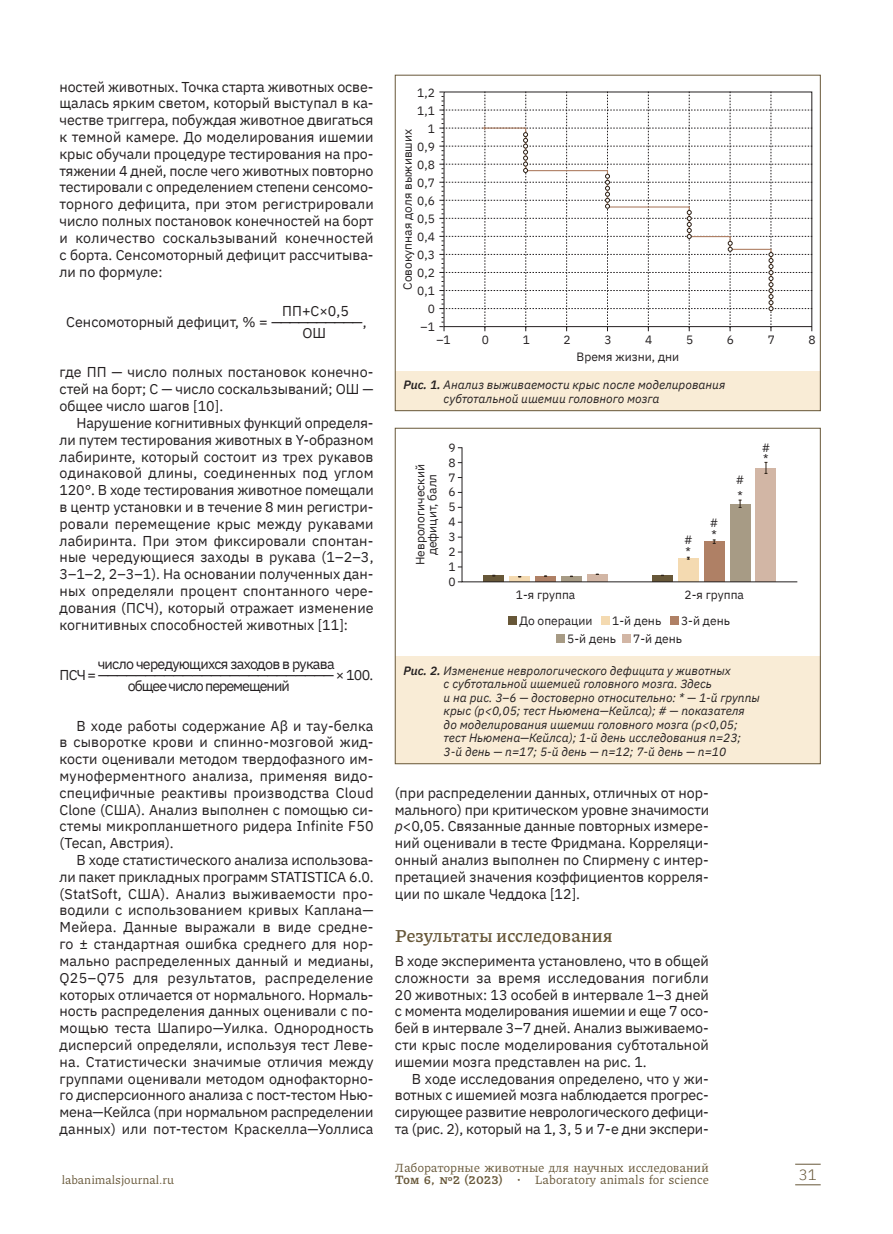
<style>
.page{position:relative;width:893px;height:1234px;background:#fff}
.page>*{position:absolute;margin:0;border:0;box-sizing:border-box;transform-origin:0 0}
.t1{font:600 18px "Piazzolla";color:#675738}
.t2{font:300 15px "IBM Plex Sans";color:#675738}
.t3{font:14.25px/16.8px "IBM Plex Sans";color:#231f20;text-align:justify}
.t4{font:14.25px "IBM Plex Sans";letter-spacing:-.05em;color:#231f20}
.t5{font:14.25px "IBM Plex Sans";letter-spacing:-.07em;color:#231f20}
.t6{font:12.45px "Piazzolla";color:#675738}
.t7{font:italic 12px/13.5px "IBM Plex Sans";color:#231f20}
.t8{font:12px/18px "IBM Plex Sans";color:#231f20;text-align:right}
.t9{font:12px "Piazzolla";color:#675738}
.s1{font-weight:600}
.s2{font-style:italic}
.s3{font-weight:700}
</style>
<div class="page">
<svg style="left:795px;top:1163px;width:26px;height:1px"></svg>
<svg style="left:795px;top:1184px;width:26px;height:1px"></svg>
<div style="left:395px;top:371px;width:426px;height:40px;background:#f9ecd6"></div>
<div style="left:395px;top:75px;width:426px;height:336px;border:1px solid #675738"></div>
<svg style="left:439px;top:92px;width:373px;height:239px"></svg>
<div style="left:395px;top:656px;width:426px;height:108px;background:#f9ecd6"></div>
<div style="left:395px;top:428px;width:426px;height:336px;border:1px solid #675738"></div>
<div style="left:508px;top:616px;width:9px;height:8px;background:#675738"></div>
<div style="left:601px;top:616px;width:8px;height:8px;background:#f4dab1"></div>
<div style="left:670px;top:616px;width:8px;height:8px;background:#af8065"></div>
<div style="left:556px;top:634px;width:8px;height:8px;background:#a79b85"></div>
<div style="left:622px;top:634px;width:8px;height:8px;background:#d2b6a5"></div>
<svg style="left:461px;top:447px;width:337px;height:135px"></svg>
<svg style="left:713px;top:539px;width:3px;height:5px"></svg>
<svg style="left:739px;top:499px;width:3px;height:9px"></svg>
<svg style="left:764px;top:462px;width:3px;height:12px"></svg>
<p class="t3" style="left:60px;top:77px;width:316px">ностей животных. Точка старта животных осве&shy;щалась ярким светом, который выступал в ка&shy;честве триггера, побуждая животное двигаться к темной камере. До моделирования ишемии крыс обучали процедуре тестирования на про&shy;тяжении 4 дней, после чего животных повторно тестировали с определением степени сенсомо&shy;торного дефицита, при этом регистрировали число полных постановок конечностей на борт и количество соскальзываний конечностей с борта. Сенсомоторный дефицит рассчитыва&shy;ли по формуле:</p>
<p class="t3" style="left:282px;top:301px;width:68px">ПП+С×0,5</p>
<p class="t3" style="left:66px;top:312px;width:302px">Сенсомоторный дефицит, % = ——————————,</p>
<p class="t3" style="left:302px;top:323px;width:25px">ОШ</p>
<p class="t3" style="left:60px;top:363px;width:316px">где ПП — число полных постановок конечно&shy;стей на борт; С — число соскальзываний; ОШ — общее число шагов [10].</p>
<p class="t3" style="left:60px;top:413px;width:316px;text-indent:17px">Нарушение когнитивных функций определя&shy;ли путем тестирования животных в Y-образном лабиринте, который состоит из трех рукавов одинаковой длины, соединенных под углом 120°. В ходе тестирования животное помещали в центр установки и в течение 8 мин регистри&shy;ровали перемещение крыс между рукавами лабиринта. При этом фиксировали спонтан&shy;ные чередующиеся заходы в рукава (1–2–3, 3–1–2, 2–3–1). На основании полученных дан&shy;ных определяли процент спонтанного чере&shy;дования (ПСЧ), который отражает изменение когнитивных способностей животных [11]:</p>
<p class="t4" style="left:98px;top:653px;width:238px">число чередующихся заходов в рукава</p>
<p class="t3" style="left:60px;top:665px;width:315px">ПСЧ = ————————————————————————— × 100.</p>
<p class="t5" style="left:128px;top:674px;width:164px">общее число перемещений</p>
<p class="t3" style="left:60px;top:715px;width:316px;text-indent:17px">В ходе работы содержание Аβ и тау-белка в сыворотке крови и спинно-мозговой жид&shy;кости оценивали методом твердофазного им&shy;муноферментного анализа, применяя видо&shy;специфичные реактивы производства Cloud Clone (США). Анализ выполнен с помощью си&shy;стемы микропланшетного ридера Infinite F50 (Tecan, Австрия).</p>
<p class="t3" style="left:60px;top:850px;width:316px;text-indent:17px">В ходе статистического анализа использова&shy;ли пакет прикладных программ STATISTICA 6.0. (StatSoft, США). Анализ выживаемости про&shy;водили с использованием кривых Каплана— Мейера. Данные выражали в виде средне&shy;го ± стандартная ошибка среднего для нор&shy;мально распределенных данный и медианы, Q25–Q75 для результатов, распределение которых отличается от нормального. Нормаль&shy;ность распределения данных оценивали с по&shy;мощью теста Шапиро—Уилка. Однородность дисперсий определяли, используя тест Леве&shy;на. Статистически значимые отличия между группами оценивали методом однофакторно&shy;го дисперсионного анализа с пост-тестом Нью&shy;мена—Кейлса (при нормальном распределении данных) или пот-тестом Краскелла—Уоллиса</p>
<p class="t8" style="left:417px;top:83px;width:19px">1,2<br>1,1<br>1<br>0,9<br>0,8<br>0,7<br>0,6<br>0,5<br>0,4<br>0,3<br>0,2<br>0,1<br>0 –1</p>
<p class="t8" style="left:398px;top:290px;width:162px;rotate:-90deg">Совокупная доля выживших</p>
<p class="t8" style="left:436px;top:329px;width:16px">–1</p>
<p class="t8" style="left:482px;top:329px;width:9px">0</p>
<p class="t8" style="left:523px;top:329px;width:9px">1</p>
<p class="t8" style="left:563px;top:329px;width:9px">2</p>
<p class="t8" style="left:604px;top:329px;width:9px">3</p>
<p class="t8" style="left:645px;top:329px;width:9px">4</p>
<p class="t8" style="left:686px;top:329px;width:9px">5</p>
<p class="t8" style="left:727px;top:329px;width:9px">6</p>
<p class="t8" style="left:768px;top:329px;width:9px">7</p>
<p class="t8" style="left:809px;top:329px;width:9px">8</p>
<p class="t8" style="left:576px;top:346px;width:104px">Время жизни, дни</p>
<p class="t7" style="left:444px;top:377px;width:283px;text-indent:-40px"><span class="s1">Рис. 1.</span> Анализ выживаемости крыс после моделирования субтотальной ишемии головного мозга</p>
<p class="t8" style="left:413px;top:565px;width:102px;line-height:12px;text-align:center;rotate:-90deg">Неврологический дефицит, балл</p>
<p class="t8" style="left:449px;top:439px;width:9px;line-height:14.9px;text-align:justify">9<br>8<br>7<br>6<br>5<br>4<br>3<br>2<br>1<br>0</p>
<p class="t8" style="left:684px;top:529px;width:10px">#</p>
<p class="t8" style="left:686px;top:542px;width:7px">*</p>
<p class="t8" style="left:710px;top:512px;width:10px">#</p>
<p class="t8" style="left:711px;top:525px;width:7px">*</p>
<p class="t8" style="left:736px;top:470px;width:10px">#</p>
<p class="t8" style="left:737px;top:485px;width:7px">*</p>
<p class="t8" style="left:516px;top:584px;width:61px">1-я группа</p>
<p class="t8" style="left:684px;top:584px;width:61px">2-я группа</p>
<p class="t8" style="left:519px;top:610px;width:75px">До операции</p>
<p class="t8" style="left:612px;top:610px;width:50px">1-й день</p>
<p class="t8" style="left:681px;top:610px;width:50px">3-й день</p>
<p class="t8" style="left:567px;top:628px;width:50px">5-й день</p>
<p class="t8" style="left:633px;top:628px;width:50px">7-й день</p>
<p class="t8" style="left:762px;top:438px;width:10px">#</p>
<p class="t8" style="left:763px;top:448px;width:7px">*</p>
<p class="t7" style="left:444px;top:662px;width:318px;text-indent:-40px"><span class="s1">Рис. 2.</span> Изменение неврологического дефицита у животных<br>с субтотальной ишемией головного мозга. Здесь<br>и на рис. 3–6 — достоверно относительно: * — 1‑й группы крыс (p&lt;0,05; тест Ньюмена—Кейлса); # — показателя до моделирования ишемии головного мозга (p&lt;0,05; тест Ньюмена—Кейлса); 1‑й день исследования n=23; 3‑й день — n=17; 5‑й день — n=12; 7‑й день — n=10</p>
<p class="t3" style="left:395px;top:783px;width:316px">(при распределении данных, отличных от нор&shy;мального) при критическом уровне значимости <span class="s2">р</span>&lt;0,05. Связанные данные повторных измере&shy;ний оценивали в тесте Фридмана. Корреляци&shy;онный анализ выполнен по Спирмену с интер&shy;претацией значения коэффициентов корреля&shy;ции по шкале Чеддока [12].</p>
<p class="t1" style="left:395px;top:924px;width:219px">Результаты исследования</p>
<p class="t3" style="left:395px;top:951px;width:316px">В ходе эксперимента установлено, что в общей сложности за время исследования погибли 20 животных: 13 особей в интервале 1–3 дней с момента моделирования ишемии и еще 7 осо&shy;бей в интервале 3–7 дней. Анализ выживаемо&shy;сти крыс после моделирования субтотальной ишемии мозга представлен на рис. 1.</p>
<p class="t3" style="left:395px;top:1068px;width:316px;text-indent:17px">В ходе исследования определено, что у жи&shy;вотных с ишемией мозга наблюдается прогрес&shy;сирующее развитие неврологического дефици&shy;та (рис. 2), который на 1, 3, 5 и 7‑е дни экспери-</p>
<p class="t6" style="left:395px;top:1159px;width:316px">Лабораторные животные для научных исследований</p>
<p class="t9" style="left:62px;top:1172px;width:114px">labanimalsjournal.ru</p>
<p class="t6" style="left:395px;top:1172px;width:315px"><span class="s3">Том 6, №2 (2023)</span> • Laboratory animals for science</p>
<p class="t2" style="left:799px;top:1163px;width:19px">31</p>
</div>
